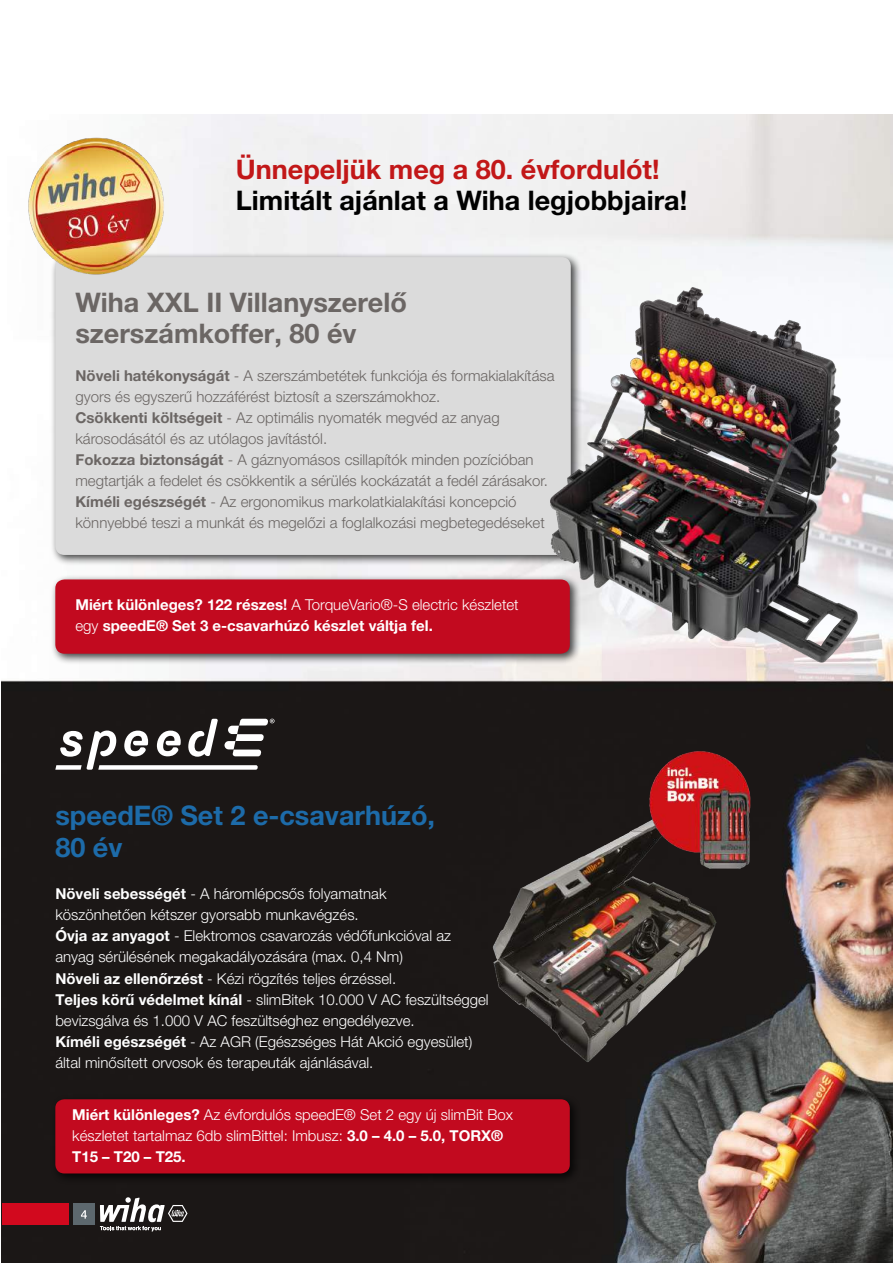
<style>
.page{position:relative;width:893px;height:1263px;background:#fff}
.page>*{position:absolute;margin:0;border:0;box-sizing:border-box;transform-origin:0 0}
.t1{font:700 27px/31.5px "Helvetica Neue LT Pro";color:#6b6664}
.t2{font:700 27px "Helvetica Neue LT Pro";color:#000}
.t3{font:700 27px "Helvetica Neue LT Pro";color:#c21718}
.t4{font:700 27px/31.5px "Helvetica Neue LT Pro";color:#1d6ba9}
.t5{font:300 15px/21px "Helvetica Neue LT Pro";color:#fff}
.t6{font:300 15px/21px "Helvetica Neue LT Pro";color:#6b6664}
.t7{font:700 15px/21px "Helvetica Neue LT Pro";color:#fff}
.s1{font-weight:700}
.s2{font-weight:300}
</style>
<div class="page">
<img style="left:1px;top:115px;width:892px;height:1148px">
<div style="left:73px;top:1203px;width:22px;height:22px;background:#5d686e"></div>
<svg style="left:81px;top:1210px;width:6px;height:8px"></svg>
<svg style="left:100px;top:1197px;width:88px;height:34px"></svg>
<div style="left:2px;top:1203px;width:66px;height:21px;background:#d2091e"></div>
<div style="left:50px;top:252px;width:532px;height:314px;background:#000;opacity:.75"></div>
<div style="left:55px;top:257px;width:516px;height:298px;background:#dbdbdb;border-radius:9px"></div>
<img style="left:18px;top:128px;width:162px;height:154px">
<div style="left:50px;top:574px;width:531px;height:91px;background:#000;opacity:.75"></div>
<div style="left:55px;top:579px;width:515px;height:75px;background:#c20a1f;border-radius:9px"></div>
<div style="left:50px;top:1094px;width:531px;height:91px;background:#000;opacity:.75"></div>
<div style="left:55px;top:1099px;width:515px;height:74px;background:#c20a1f;border-radius:9px"></div>
<img style="left:551px;top:287px;width:313px;height:377px">
<img style="left:485px;top:803px;width:239px;height:266px">
<img style="left:641px;top:742px;width:115px;height:138px">
<svg style="left:55px;top:719px;width:220px;height:51px"></svg>
<h1 class="t3" style="left:236px;top:152px;width:425px">Ünnepeljük meg a 80. évfordulót!</h1>
<h1 class="t2" style="left:236px;top:184px;width:453px">Limitált ajánlat a Wiha legjobbjaira!</h1>
<h1 class="t1" style="left:75px;top:285px;width:333px">Wiha XXL II Villanyszerelő szerszámkoffer, 80 év</h1>
<p class="t6" style="left:75px;top:364px;width:480px"><span class="s1">Növeli hatékonyságát</span> - A szerszámbetétek funkciója és formakialakítása gyors és egyszerű hozzáférést biztosít a szerszámokhoz.<br><span class="s1">Csökkenti költségeit</span> - Az optimális nyomaték megvéd az anyag károsodásától és az utólagos javítástól.<br><span class="s1">Fokozza biztonságát</span> - A gáznyomásos csillapítók minden pozícióban megtartják a fedelet és csökkentik a sérülés kockázatát a fedél zárásakor.<br><span class="s1">Kíméli egészségét</span> - Az ergonomikus markolatkialakítási koncepció könnyebbé teszi a munkát és megelőzi a foglalkozási megbetegedéseket</p>
<p class="t7" style="left:75px;top:593px;width:445px">Miért különleges? 122 részes! <span class="s2">A TorqueVario®-S electric készletet egy</span> speedE® Set 3 e-csavarhúzó készlet váltja fel.</p>
<h1 class="t4" style="left:55px;top:799px;width:381px">speedE® Set 2 e-csavarhúzó,<br>80 év</h1>
<p class="t5" style="left:55px;top:883px;width:435px"><span class="s1">Növeli sebességét</span> - A háromlépcsős folyamatnak<br>köszönhetően kétszer gyorsabb munkavégzés.<br><span class="s1">Óvja az anyagot</span> - Elektromos csavarozás védőfunkcióval az anyag sérülésének megakadályozására (max. 0,4 Nm)<br><span class="s1">Növeli az ellenőrzést</span> - Kézi rögzítés teljes érzéssel.<br><span class="s1">Teljes körű védelmet kínál</span> - slimBitek 10.000 V AC feszültséggel bevizsgálva és 1.000 V AC feszültséghez engedélyezve.<br><span class="s1">Kíméli egészségét</span> - Az AGR (Egészséges Hát Akció egyesület) által minősített orvosok és terapeuták ajánlásával.</p>
<p class="t5" style="left:72px;top:1103px;width:442px"><span class="s1">Miért különleges?</span> Az évfordulós speedE® Set 2 egy új slimBit Box készletet tartalmaz 6db slimBittel: Imbusz: <span class="s1">3.0 – 4.0 – 5.0, TORX®<br>T15 – T20 – T25.</span></p>
</div>
